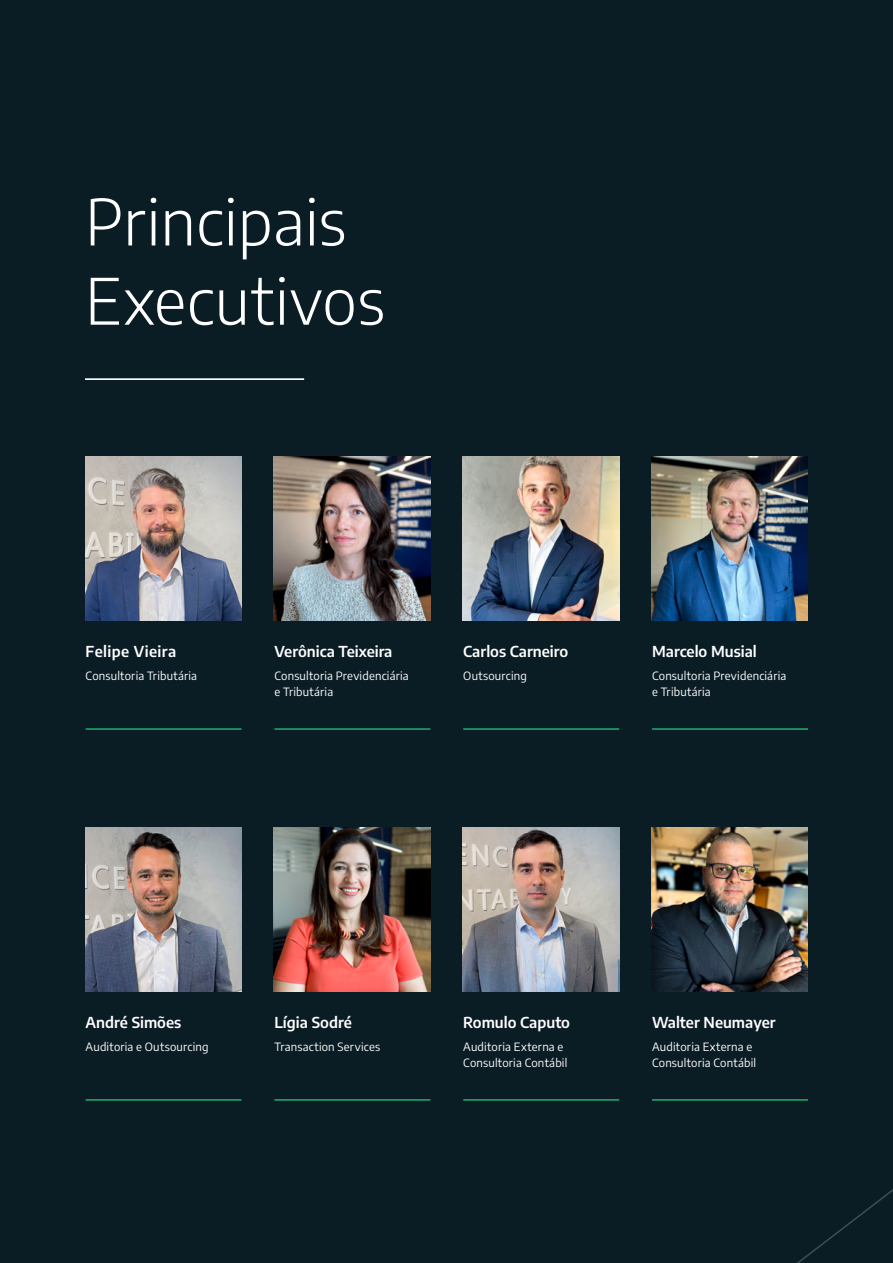
<style>
.page{position:relative;width:893px;height:1263px;background:#0a1c24}
.page>*{position:absolute;margin:0;border:0;box-sizing:border-box;transform-origin:0 0}
.Abertura_Capítulo{font:300 63.45px/79.2px "Encode Sans";letter-spacing:.005em;color:#fff}
.Default{font:600 15px "Encode Sans";color:#fff}
.Default-2{font:600 15px "Encode Sans";letter-spacing:.025em;color:#fff}
.Default-3{font:11.4px/16.5px "Encode Sans";letter-spacing:.02em;color:#fff}
</style>
<div class="page">
<svg style="left:797px;top:1189px;width:96px;height:74px"></svg>
<hr style="left:85px;top:378px;width:219px;height:2px;background:#fff">
<hr style="left:86px;top:728px;width:156px;height:2px;background:#26d07c">
<img style="left:85px;top:456px;width:157px;height:165px">
<hr style="left:86px;top:1099px;width:156px;height:1px;background:#26d07c">
<img style="left:85px;top:827px;width:157px;height:165px">
<hr style="left:274px;top:728px;width:156px;height:2px;background:#26d07c">
<img style="left:274px;top:456px;width:156px;height:165px">
<hr style="left:274px;top:1099px;width:156px;height:1px;background:#26d07c">
<img style="left:274px;top:827px;width:156px;height:165px">
<hr style="left:463px;top:728px;width:156px;height:2px;background:#26d07c">
<img style="left:463px;top:456px;width:156px;height:165px">
<hr style="left:463px;top:1099px;width:156px;height:1px;background:#26d07c">
<img style="left:463px;top:827px;width:156px;height:165px">
<hr style="left:652px;top:728px;width:156px;height:2px;background:#26d07c">
<img style="left:651px;top:456px;width:157px;height:165px">
<hr style="left:652px;top:1099px;width:156px;height:1px;background:#26d07c">
<img style="left:651px;top:827px;width:157px;height:165px">
<p class="Abertura_Capítulo" style="left:85px;top:179px;width:302px">Principais<br>Executivos</p>
<p class="Default-2" style="left:86px;top:641px;width:92px">Felipe Vieira</p>
<p class="Default-3" style="left:86px;top:666px;width:113px">Consultoria Tributária</p>
<p class="Default" style="left:274px;top:641px;width:119px">Verônica Teixeira</p>
<p class="Default-3" style="left:274px;top:666px;width:136px">Consultoria Previdenciária e Tributária</p>
<p class="Default" style="left:463px;top:641px;width:107px">Carlos Carneiro</p>
<p class="Default-3" style="left:463px;top:666px;width:65px">Outsourcing</p>
<p class="Default" style="left:652px;top:641px;width:106px">Marcelo Musial</p>
<p class="Default-3" style="left:652px;top:666px;width:136px">Consultoria Previdenciária e Tributária</p>
<p class="Default" style="left:86px;top:1012px;width:97px">André Simões</p>
<p class="Default-3" style="left:86px;top:1037px;width:124px">Auditoria e Outsourcing</p>
<p class="Default" style="left:274px;top:1012px;width:79px">Lígia Sodré</p>
<p class="Default-3" style="left:274px;top:1037px;width:107px">Transaction Services</p>
<p class="Default" style="left:463px;top:1012px;width:108px">Romulo Caputo</p>
<p class="Default-3" style="left:463px;top:1037px;width:106px">Auditoria Externa e<br>Consultoria Contábil</p>
<p class="Default" style="left:652px;top:1012px;width:125px">Walter Neumayer</p>
<p class="Default-3" style="left:652px;top:1037px;width:106px">Auditoria Externa e<br>Consultoria Contábil</p>
</div>
